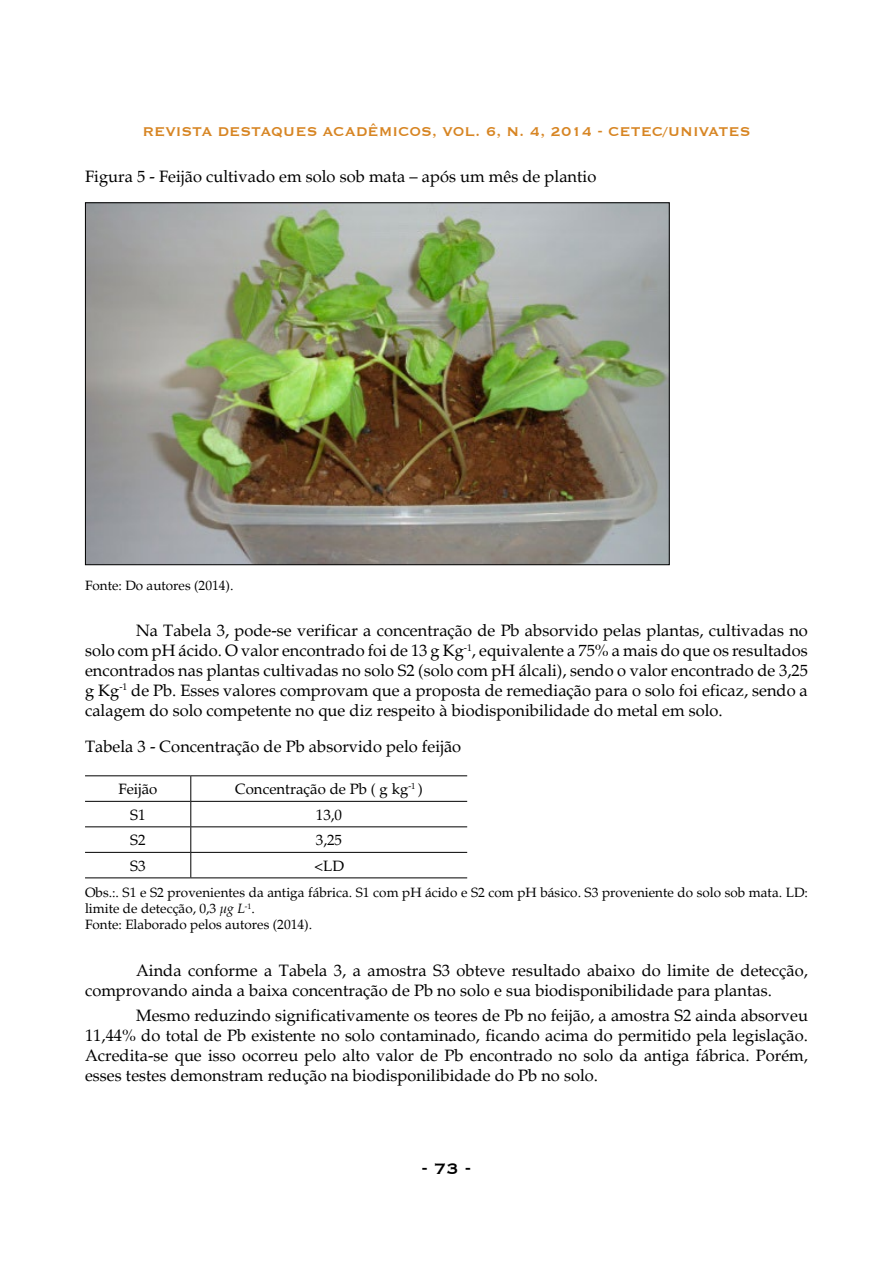
<style>
.page{position:relative;width:893px;height:1263px;background:#fff}
.page>*{position:absolute;margin:0;border:0;box-sizing:border-box;transform-origin:0 0}
.t1{font:700 19.5px "Copperplate Gothic BT";color:#000}
.t2{font:16.5px/19.8px "Palatino";color:#000;text-align:justify}
.t3{font:700 16.5px "Copperplate Gothic BT";color:#d78523}
.t4{font:15px "Palatino";color:#000}
.t5{font:13.5px/16.2px "Palatino";color:#000}
.s1{font-style:italic}
</style>
<div class="page">
<img style="left:87px;top:204px;width:581px;height:359px">
<hr style="left:85px;top:775px;width:106px;height:1px;background:#000">
<hr style="left:191px;top:775px;width:276px;height:1px;background:#000">
<hr style="left:85px;top:801px;width:106px;height:1px;background:#000">
<hr style="left:191px;top:801px;width:276px;height:1px;background:#000">
<hr style="left:85px;top:826px;width:106px;height:1px;background:#000">
<hr style="left:191px;top:826px;width:276px;height:1px;background:#000">
<hr style="left:85px;top:852px;width:106px;height:1px;background:#000">
<hr style="left:85px;top:877px;width:106px;height:1px;background:#000">
<svg style="left:190px;top:776px;width:1px;height:101px"></svg>
<hr style="left:191px;top:852px;width:276px;height:1px;background:#000">
<hr style="left:191px;top:877px;width:276px;height:1px;background:#000">
<p class="t3" style="left:142px;top:122px;width:609px">REVISTA DESTAQUES ACADÊMICOS, VOL. 6, N. 4, 2014 - CETEC/UNIVATES</p>
<p class="t2" style="left:85px;top:167px;width:513px">Figura 5 - Feijão cultivado em solo sob mata – após um mês de plantio</p>
<p class="t5" style="left:85px;top:577px;width:150px">Fonte: Do autores (2014).</p>
<p class="t2" style="left:85px;top:621px;width:724px;text-indent:51px">Na Tabela 3, pode-se verificar a concentração de Pb absorvido pelas plantas, cultivadas no solo com pH ácido. O valor encontrado foi de 13 g Kg<sup>-1</sup>, equivalente a 75% a mais do que os resultados encontrados nas plantas cultivadas no solo S2 (solo com pH álcali), sendo o valor encontrado de 3,25 g Kg<sup>-1</sup> de Pb. Esses valores comprovam que a proposta de remediação para o solo foi eficaz, sendo a calagem do solo competente no que diz respeito à biodisponibilidade do metal em solo.</p>
<p class="t2" style="left:85px;top:737px;width:378px">Tabela 3 - Concentração de Pb absorvido pelo feijão</p>
<p class="t4" style="left:118px;top:780px;width:41px">Feijão</p>
<p class="t4" style="left:235px;top:780px;width:189px">Concentração de Pb ( g kg<sup>-1</sup> )</p>
<p class="t4" style="left:130px;top:805px;width:17px">S1</p>
<p class="t4" style="left:316px;top:805px;width:28px">13,0</p>
<p class="t4" style="left:130px;top:831px;width:17px">S2</p>
<p class="t4" style="left:316px;top:831px;width:28px">3,25</p>
<p class="t4" style="left:130px;top:856px;width:17px">S3</p>
<p class="t4" style="left:314px;top:856px;width:31px">&lt;LD</p>
<p class="t5" style="left:85px;top:884px;width:724px">Obs.:. S1 e S2 provenientes da antiga fábrica. S1 com pH ácido e S2 com pH básico. S3 proveniente do solo sob mata. LD: limite de detecção, 0,3 <span class="s1">µg L</span><sup>-1</sup>.<br>Fonte: Elaborado pelos autores (2014).</p>
<p class="t2" style="left:85px;top:961px;width:724px;text-indent:51px">Ainda conforme a Tabela 3, a amostra S3 obteve resultado abaixo do limite de detecção, comprovando ainda a baixa concentração de Pb no solo e sua biodisponibilidade para plantas.</p>
<p class="t2" style="left:85px;top:1006px;width:724px;text-indent:51px">Mesmo reduzindo significativamente os teores de Pb no feijão, a amostra S2 ainda absorveu 11,44% do total de Pb existente no solo contaminado, ficando acima do permitido pela legislação.<br>Acredita-se que isso ocorreu pelo alto valor de Pb encontrado no solo da antiga fábrica. Porém, esses testes demonstram redução na biodisponilibidade do Pb no solo.</p>
<p class="t1" style="left:422px;top:1158px;width:51px">- 73 -</p>
</div>
